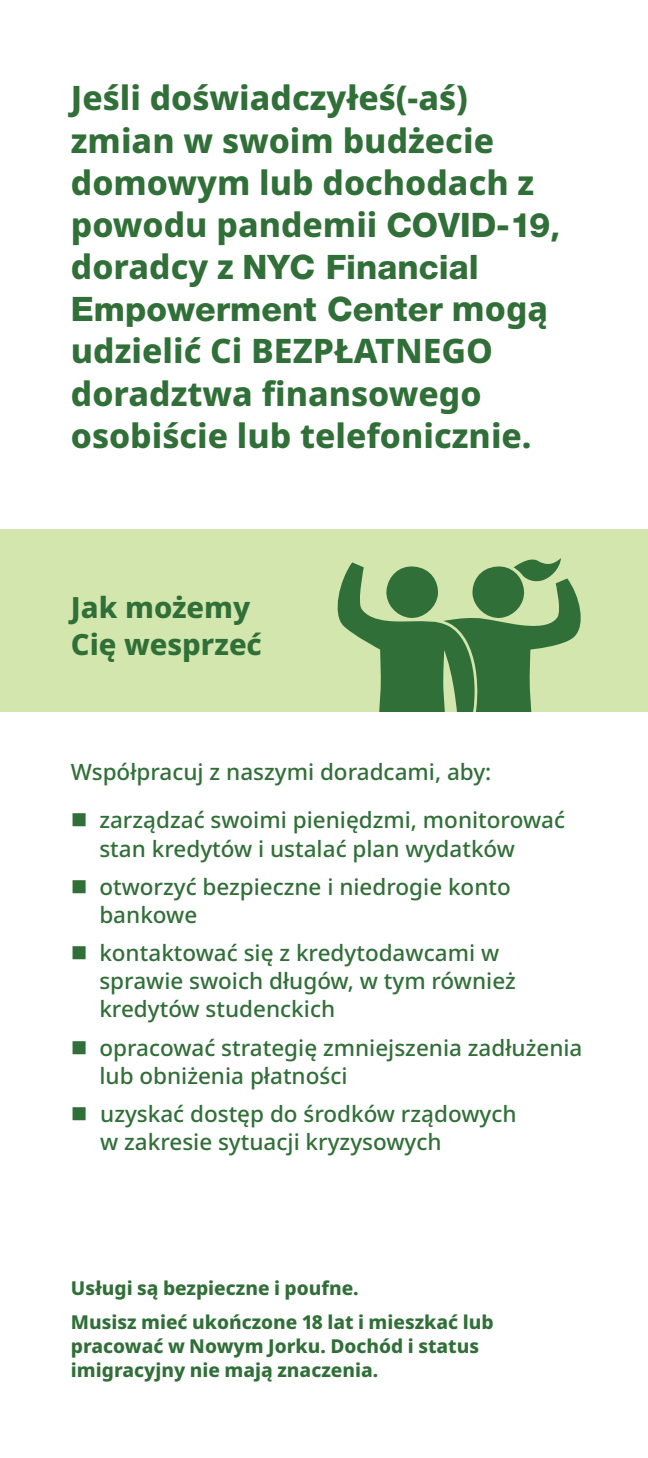
<style>
.page{position:relative;width:648px;height:1458px;background:#fff}
.page>*{position:absolute;margin:0;border:0;box-sizing:border-box;transform-origin:0 0}
.t1{font:800 33.75px/42.3px "Noto Sans";color:#306f37}
.t2{font:800 33.75px/42.3px "Helvetica Neue LT Std";color:#306f37}
.t3{font:800 29.25px/36.4px "Noto Sans";color:#306f37}
.t4{font:500 22.5px/28.1px "Noto Sans";color:#306f37}
.t5{font:800 19.12px/34px "Noto Sans";color:#306f37}
.s1{font-family:"Helvetica Neue LT Std"}
.s2{font-family:"Noto Sans"}
</style>
<div class="page">
<div style="left:0;top:530px;width:648px;height:182px;background:#d2e6ae"></div>
<svg style="left:337px;top:562px;width:48px;height:150px"></svg>
<svg style="left:385px;top:558px;width:196px;height:154px"></svg>
<h1 class="t1" style="left:71px;top:77px;width:491px">Jeśli doświadczyłeś(-aś) zmian w swoim budżecie domowym lub dochodach z powodu pandemii <span class="s1">COVID-19</span>,</h1>
<h1 class="t2" style="left:71px;top:246px;width:479px"><span class="s2">doradcy z</span> NYC Financial<br>Empowerment Center <span class="s2">mogą</span></h1>
<h1 class="t1" style="left:71px;top:330px;width:462px">udzielić Ci BEZPŁATNEGO doradztwa finansowego osobiście lub telefonicznie.</h1>
<h2 class="t3" style="left:71px;top:590px;width:193px">Jak możemy<br>Cię wesprzeć</h2>
<p class="t4" style="left:99px;top:748px;width:467px;line-height:48.4px;text-indent:-29px">Współpracuj z naszymi doradcami, aby: zarządzać swoimi pieniędzmi, monitorować</p>
<p class="t4" style="left:99px;top:830px;width:417px;line-height:38.2px">stan kredytów i ustalać plan wydatków otworzyć bezpieczne i niedrogie konto</p>
<p class="t4" style="left:99px;top:896px;width:401px;line-height:38.2px">bankowe<br>kontaktować się z kredytodawcami w</p>
<p class="t4" style="left:99px;top:968px;width:418px">sprawie swoich długów, w tym również kredytów studenckich</p>
<p class="t4" style="left:99px;top:1034px;width:485px">opracować strategię zmniejszenia zadłużenia lub obniżenia płatności</p>
<p class="t4" style="left:100px;top:1100px;width:418px">uzyskać dostęp do środków rządowych w zakresie sytuacji kryzysowych</p>
<p class="t5" style="left:71px;top:1271px;width:424px">Usługi są bezpieczne i poufne.<br>Musisz mieć ukończone 18 lat i mieszkać lub</p>
<p class="t5" style="left:71px;top:1334px;width:410px;line-height:23.8px">pracować w Nowym Jorku. Dochód i status imigracyjny nie mają znaczenia.</p>
</div>
